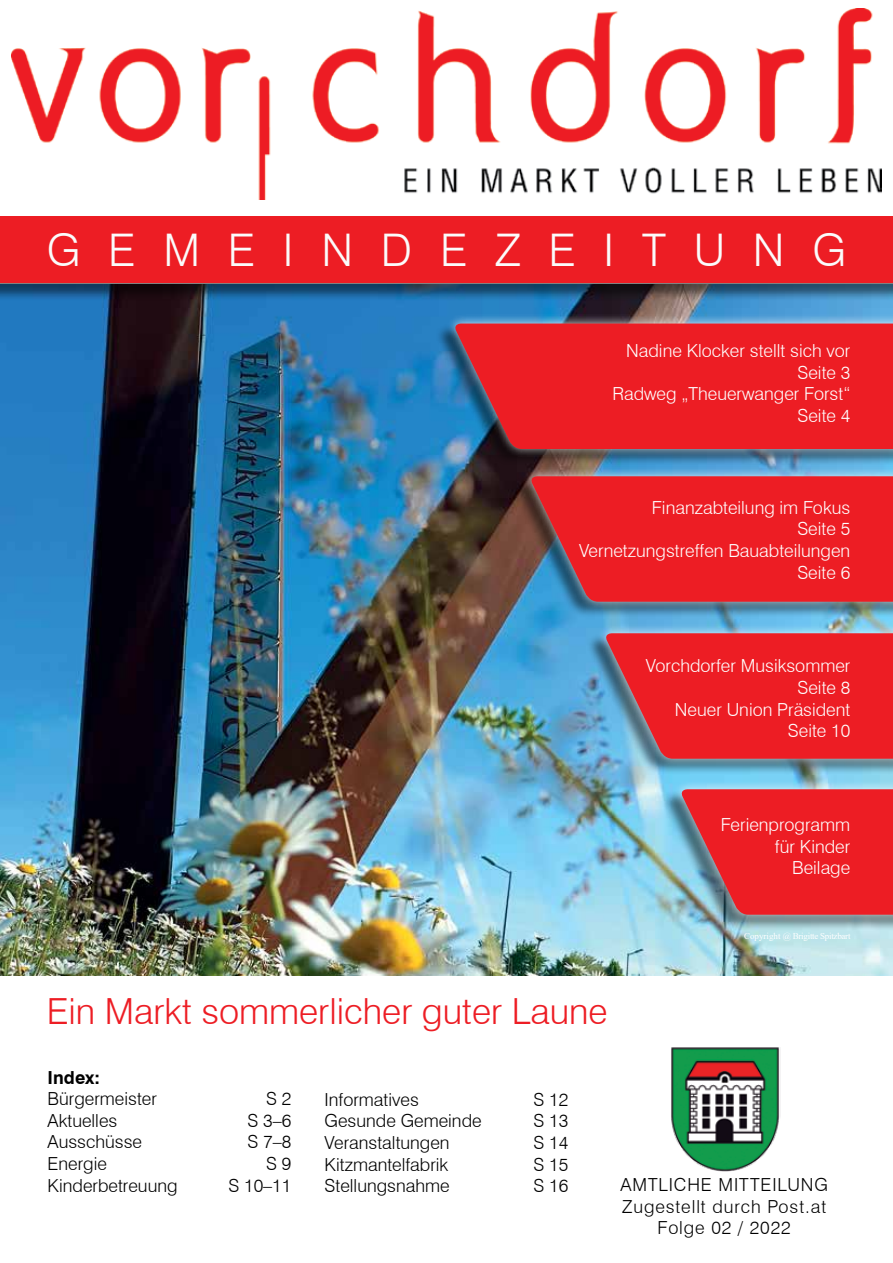
<style>
.page{position:relative;width:893px;height:1263px;background:#fff}
.page>*{position:absolute;margin:0;border:0;box-sizing:border-box;transform-origin:0 0}
.t1{font:300 45px "Swiss 721 BT";letter-spacing:.62em;color:#fbfbfb}
.t2{font:300 36px "Swiss 721 BT";color:#ed1d24}
.t3{font:300 18px/21.6px "Swiss 721 BT";color:#fff;text-align:right}
.t4{font:300 18px "Swiss 721 BT";color:#000}
.t5{font:300 18px/21.6px "Swiss 721 BT";letter-spacing:.05em;color:#000;text-align:center}
.t6{font:700 18px "Swiss 721 BT";color:#000}
.t7{font:9px "Times New Roman";letter-spacing:-.03em;color:#fff}
</style>
<div class="page">
<img style="left:0;top:301px;width:893px;height:674px">
<div style="left:0;top:219px;width:893px;height:82px;background:#000;opacity:.5"></div>
<div style="left:0;top:216px;width:893px;height:67px;background:#ed1d24"></div>
<img style="left:11px;top:9px;width:871px;height:191px">
<img style="left:671px;top:1047px;width:109px;height:125px">
<div style="left:435px;top:324px;width:458px;height:141px;background:#000;opacity:.5"></div>
<div style="left:446px;top:314px;width:447px;height:145px;background:#fff;opacity:.75"></div>
<svg style="left:453px;top:324px;width:440px;height:125px;background:#df222b"></svg>
<div style="left:511px;top:477px;width:382px;height:141px;background:#000;opacity:.5"></div>
<div style="left:522px;top:467px;width:371px;height:144px;background:#fff;opacity:.75"></div>
<svg style="left:529px;top:476px;width:364px;height:126px;background:#de242c"></svg>
<div style="left:586px;top:634px;width:307px;height:141px;background:#000;opacity:.5"></div>
<div style="left:597px;top:624px;width:296px;height:144px;background:#fff;opacity:.75"></div>
<svg style="left:603px;top:633px;width:290px;height:126px;background:#dd2b34"></svg>
<div style="left:662px;top:789px;width:231px;height:142px;background:#000;opacity:.5"></div>
<div style="left:672px;top:780px;width:221px;height:144px;background:#fff;opacity:.75"></div>
<svg style="left:679px;top:789px;width:214px;height:126px;background:#db3038"></svg>
<h1 class="t1" style="left:47px;top:223px;width:801px">GEMEINDEZEITUNG</h1>
<p class="t3" style="left:612px;top:340px;width:240px">Nadine Klocker stellt sich vor<br>Seite 3<br>Radweg „Theuerwanger Forst“<br>Seite 4</p>
<p class="t3" style="left:579px;top:496px;width:273px">Finanzabteilung im Fokus<br>Seite 5<br>Vernetzungstreffen Bauabteilungen<br>Seite 6</p>
<p class="t3" style="left:646px;top:655px;width:206px">Vorchdorfer Musiksommer<br>Seite 8<br>Neuer Union Präsident<br>Seite 10</p>
<p class="t3" style="left:721px;top:814px;width:131px">Ferienprogramm für Kinder<br>Beilage</p>
<p class="t7" style="left:744px;top:929px;width:108px">Copyright @ Brigitte Spitzbart</p>
<h2 class="t2" style="left:47px;top:990px;width:562px">Ein Markt sommerlicher guter Laune</h2>
<p class="t6" style="left:48px;top:1066px;width:54px">Index:</p>
<p class="t4" style="left:48px;top:1088px;width:111px">Bürgermeister</p>
<p class="t4" style="left:266px;top:1088px;width:27px">S 2</p>
<p class="t4" style="left:48px;top:1109px;width:71px">Aktuelles</p>
<p class="t4" style="left:248px;top:1109px;width:45px">S 3–6</p>
<p class="t4" style="left:48px;top:1131px;width:96px">Ausschüsse</p>
<p class="t4" style="left:248px;top:1131px;width:45px">S 7–8</p>
<p class="t4" style="left:48px;top:1152px;width:61px">Energie</p>
<p class="t4" style="left:266px;top:1152px;width:27px">S 9</p>
<p class="t4" style="left:48px;top:1174px;width:131px">Kinderbetreuung</p>
<p class="t4" style="left:228px;top:1174px;width:64px">S 10–11</p>
<p class="t4" style="left:325px;top:1088px;width:96px">Informatives</p>
<p class="t4" style="left:533px;top:1088px;width:36px">S 12</p>
<p class="t4" style="left:325px;top:1110px;width:159px">Gesunde Gemeinde</p>
<p class="t4" style="left:533px;top:1110px;width:36px">S 13</p>
<p class="t4" style="left:325px;top:1132px;width:127px">Veranstaltungen</p>
<p class="t4" style="left:533px;top:1132px;width:36px">S 14</p>
<p class="t4" style="left:325px;top:1153px;width:125px">Kitzmantelfabrik</p>
<p class="t4" style="left:533px;top:1153px;width:36px">S 15</p>
<p class="t4" style="left:325px;top:1175px;width:127px">Stellungsnahme</p>
<p class="t4" style="left:533px;top:1175px;width:36px">S 16</p>
<p class="t5" style="left:620px;top:1174px;width:209px">AMTLICHE MITTEILUNG<br>Zugestellt durch Post.at<br>Folge 02 / 2022</p>
</div>
